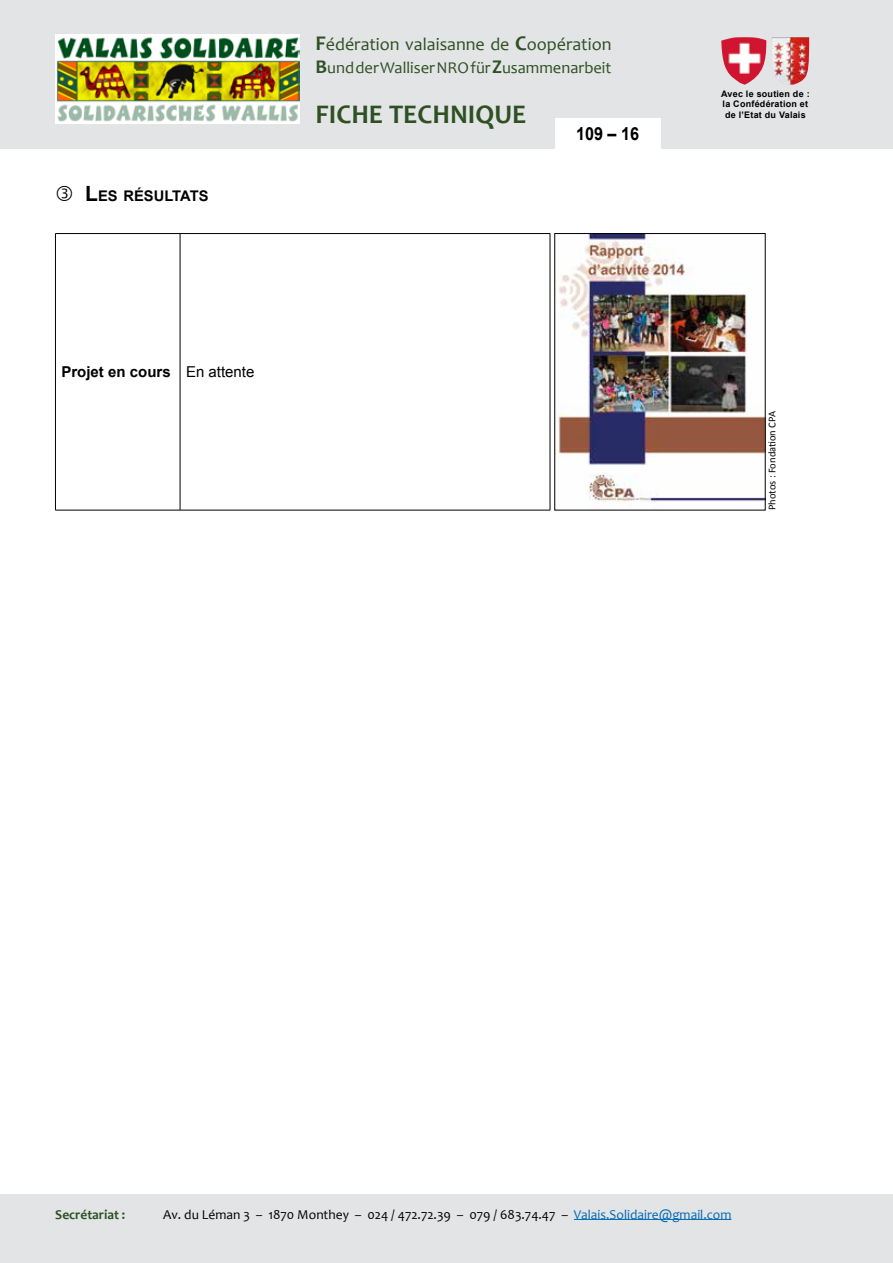
<style>
.page{position:relative;width:893px;height:1263px;background:#fff}
.page>*{position:absolute;margin:0;border:0;box-sizing:border-box;transform-origin:0 0}
.t1{font:700 27px "Candara";color:#2e5023}
.t2{font:18px "Candara";color:#2e5023}
.t3{font:700 18px "Arial";color:#000;scale:.9 1}
.t4{font:16.5px "Candara";color:#2e5023}
.t5{font:700 15px "Arial";color:#000}
.t6{font:700 14.7px "Arial";color:#000}
.t7{font:13.5px "Candara";color:#000}
.t8{font:700 13.5px "Candara";color:#2e5023}
.t9{font:10.5px "Calibri";color:#000}
.t10{font:700 9px/10.8px "Arial";letter-spacing:.025em;color:#000}
.s1{font-size:21px}
.s2{font-weight:700;font-size:21px}
.s3{font-weight:700;font-size:19.5px}
.s4{font-weight:400}
.s5{color:#0069b4}
</style>
<div class="page">
<div style="left:0;top:0;width:893px;height:149px;background:#e3e4e6"></div>
<img style="left:57px;top:34px;width:243px;height:90px">
<img style="left:721px;top:37px;width:45px;height:48px">
<img style="left:772px;top:37px;width:37px;height:48px">
<hr style="left:55px;top:233px;width:125px;height:1px;background:#000">
<hr style="left:55px;top:234px;width:1px;height:276px;background:#000">
<hr style="left:180px;top:233px;width:370px;height:1px;background:#000">
<hr style="left:180px;top:234px;width:1px;height:276px;background:#000">
<hr style="left:550px;top:234px;width:1px;height:276px;background:#000">
<hr style="left:55px;top:510px;width:125px;height:1px;background:#000">
<hr style="left:180px;top:510px;width:370px;height:1px;background:#000">
<div style="left:0;top:1195px;width:893px;height:68px;background:#e3e4e6"></div>
<hr style="left:574px;top:1219px;width:157px;height:1px;background:#0069b4">
<div style="left:555px;top:118px;width:105px;height:31px;background:#fff"></div>
<img style="left:557px;top:235px;width:206px;height:269px">
<p class="t6" style="left:85px;top:186px;width:125px"><span class="s1">L</span>ES RÉSULTATS</p>
<h2 class="t2" style="left:316px;top:32px;width:297px"><span class="s2">F</span>édération valaisanne de <span class="s2">C</span>oopération</h2>
<p class="t4" style="left:316px;top:57px;width:297px"><span class="s3">B</span>und der Walliser NRO für <span class="s3">Z</span>usammenarbeit</p>
<h1 class="t1" style="left:316px;top:98px;width:212px">FICHE TECHNIQUE</h1>
<h2 class="t3" style="left:576px;top:122px;width:72px">109 – 16</h2>
<p class="t5" style="left:61px;top:362px;width:194px">Projet en cours <span class="s4">En attente</span></p>
<p class="t10" style="left:721px;top:88px;width:90px">Avec le soutien de : la Confédération et de l’Etat du Valais</p>
<p class="t9" style="left:765px;top:510px;width:100px;rotate:-90deg">Photos : Fondation CPA</p>
<p class="t8" style="left:55px;top:1206px;width:72px">Secrétariat :</p>
<p class="t7" style="left:163px;top:1206px;width:570px">Av. du Léman 3 – 1870 Monthey – 024 / 472.72.39 – 079 / 683.74.47 – <span class="s5">Valais.Solidaire@gmail.com</span></p>
</div>
